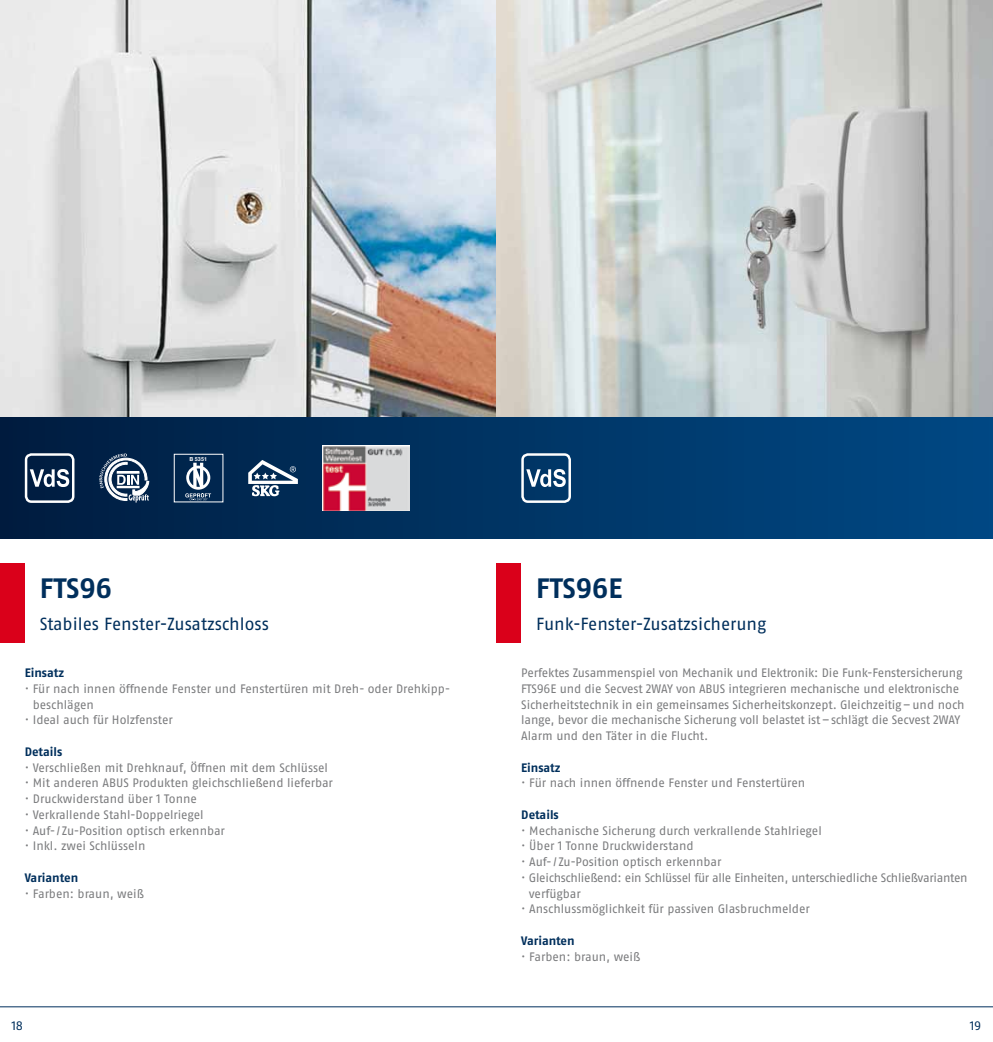
<style>
.page{position:relative;width:993px;height:1042px;background:#fff}
.page>*{position:absolute;margin:0;border:0;box-sizing:border-box;transform-origin:0 0}
.t1{font:700 28px "ABUS Fago Pro";color:#002f5c}
.t2{font:17.5px "ABUS Fago Pro";letter-spacing:-.005em;color:#002f5c}
.t3{font:12.25px/15.8px "ABUS Fago Pro";letter-spacing:-.01em;color:#7b7c7e}
.t4{font:700 12.25px "ABUS Fago Pro";letter-spacing:-.005em;color:#002f5c}
.t5{font:12.25px "ABUS Fago Pro";color:#002f5c}
.t6{font:700 5.42px "Helvetica";color:#fff}
</style>
<div class="page">
<hr style="left:0;top:1006px;width:992px;height:1px;background:#002f5c">
<div style="left:0;top:417px;width:992px;height:121px;background:linear-gradient(to right,#021e41,#004985)"></div>
<img style="left:0;top:0;width:992px;height:417px">
<div style="left:0;top:563px;width:25px;height:79px;background:#da001a"></div>
<div style="left:496px;top:563px;width:25px;height:79px;background:#da001a"></div>
<svg style="left:248px;top:460px;width:50px;height:36px"></svg>
<img style="left:322px;top:445px;width:87px;height:66px">
<svg style="left:99px;top:453px;width:50px;height:49px"></svg>
<div style="left:25px;top:453px;width:49px;height:50px;border:2px solid #fff;border-radius:5px"></div>
<svg style="left:30px;top:469px;width:39px;height:18px"></svg>
<svg style="left:185px;top:463px;width:26px;height:37px"></svg>
<div style="left:521px;top:453px;width:49px;height:50px;border:2px solid #fff;border-radius:5px"></div>
<svg style="left:526px;top:469px;width:39px;height:18px"></svg>
<p class="t6" style="left:189px;top:454px;width:19px">B 5351</p>
<h1 class="t1" style="left:40px;top:571px;width:74px">FTS96</h1>
<h2 class="t2" style="left:40px;top:613px;width:231px">Stabiles Fenster-Zusatzschloss</h2>
<p class="t4" style="left:25px;top:665px;width:41px">Einsatz</p>
<p class="t3" style="left:25px;top:681px;width:426px">· Für nach innen öffnende Fenster und Fenstertüren mit Dreh- oder Drehkipp-</p>
<p class="t3" style="left:33px;top:696px;width:63px">beschlägen</p>
<p class="t3" style="left:25px;top:712px;width:149px">· Ideal auch für Holzfenster</p>
<p class="t4" style="left:25px;top:744px;width:39px">Details</p>
<p class="t3" style="left:25px;top:759px;width:309px">· Verschließen mit Drehknauf, Öffnen mit dem Schlüssel · Mit anderen ABUS Produkten gleichschließend lieferbar · Druckwiderstand über 1 Tonne<br>· Verkrallende Stahl-Doppelriegel<br>· Auf- / Zu-Position optisch erkennbar<br>· Inkl. zwei Schlüsseln</p>
<p class="t4" style="left:25px;top:870px;width:55px">Varianten</p>
<p class="t3" style="left:25px;top:885px;width:121px">· Farben: braun, weiß</p>
<h1 class="t1" style="left:536px;top:571px;width:88px">FTS96E</h1>
<h2 class="t2" style="left:536px;top:613px;width:231px">Funk-Fenster-Zusatzsicherung</h2>
<p class="t3" style="left:521px;top:665px;width:444px">Perfektes Zusammenspiel von Mechanik und Elektronik: Die Funk-Fenstersicherung FTS96E und die Secvest 2WAY von ABUS integrieren mechanische und elektronische Sicherheitstechnik in ein gemeinsames Sicherheitskonzept. Gleichzeitig–und noch lange, bevor die mechanische Sicherung voll belastet ist–schlägt die Secvest 2WAY Alarm und den Täter in die Flucht.</p>
<p class="t4" style="left:521px;top:760px;width:41px">Einsatz</p>
<p class="t3" style="left:521px;top:775px;width:285px">· Für nach innen öffnende Fenster und Fenstertüren</p>
<p class="t4" style="left:521px;top:807px;width:39px">Details</p>
<p class="t3" style="left:521px;top:822px;width:302px">· Mechanische Sicherung durch verkrallende Stahlriegel</p>
<p class="t3" style="left:521px;top:838px;width:174px">· Über 1 Tonne Druckwiderstand</p>
<p class="t3" style="left:521px;top:854px;width:202px">· Auf- / Zu-Position optisch erkennbar</p>
<p class="t3" style="left:521px;top:870px;width:447px">· Gleichschließend: ein Schlüssel für alle Einheiten, unterschiedliche Schließvarianten</p>
<p class="t3" style="left:528px;top:885px;width:53px">verfügbar</p>
<p class="t3" style="left:521px;top:901px;width:290px">· Anschlussmöglichkeit für passiven Glasbruchmelder</p>
<p class="t4" style="left:521px;top:933px;width:55px">Varianten</p>
<p class="t3" style="left:521px;top:948px;width:121px">· Farben: braun, weiß</p>
<p class="t5" style="left:12px;top:1018px;width:13px">18</p>
<p class="t5" style="left:969px;top:1018px;width:13px">19</p>
</div>
